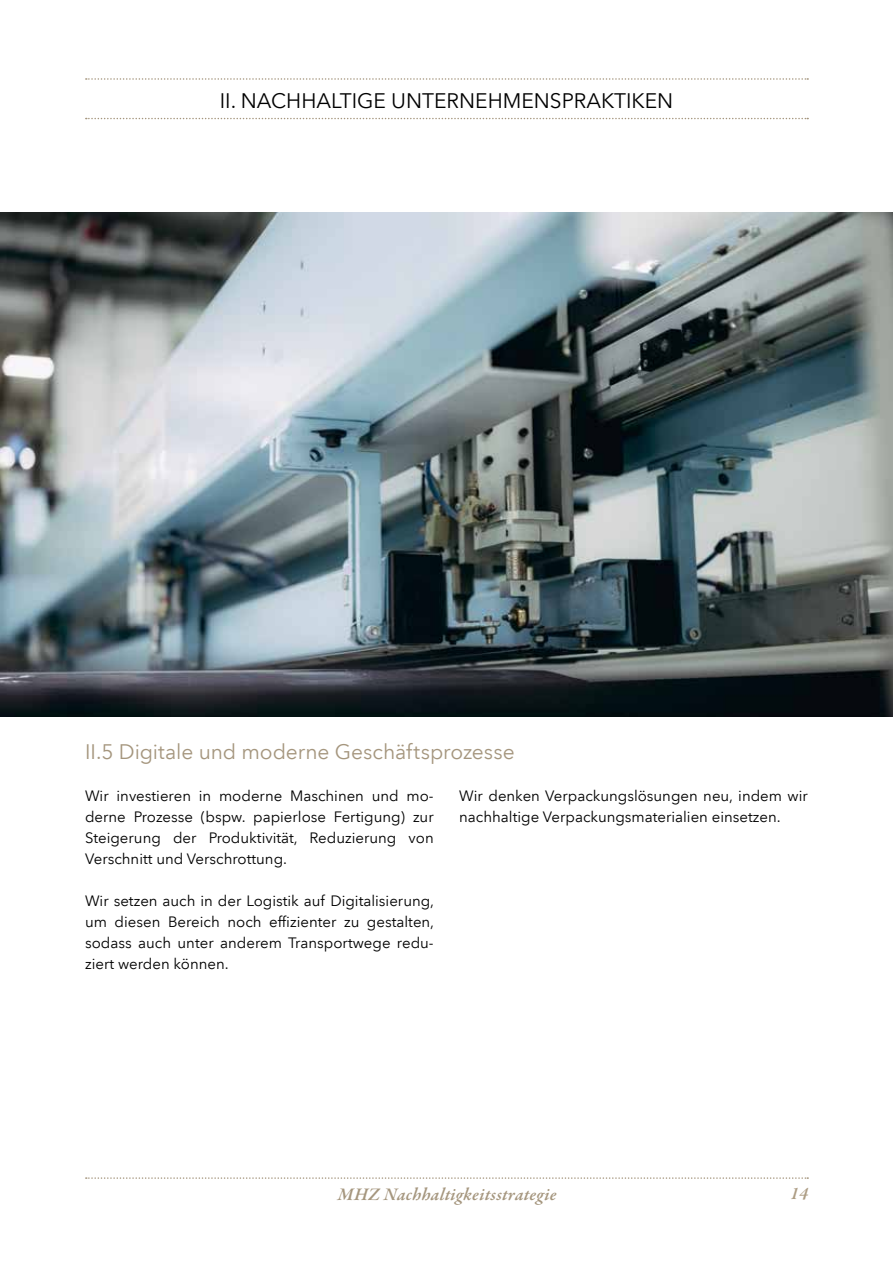
<style>
.page{position:relative;width:893px;height:1263px;background:#fff}
.page>*{position:absolute;margin:0;border:0;box-sizing:border-box;transform-origin:0 0}
.t1{font:21px "Avenir Next LT Com";letter-spacing:-.005em;color:#a5967e}
.t2{font:21px "Avenir Next LT Com";color:#000}
.t3{font:italic 600 18px "Garamond Premr Pro";letter-spacing:.015em;color:#a5967e}
.t4{font:italic 600 18px "Garamond Premr Pro";color:#ad9d84}
.t5{font:15px/21px "Avenir Next LT Com";color:#000;text-align:justify}
</style>
<div class="page">
<svg style="left:86px;top:1177px;width:722px;height:2px"></svg>
<img style="left:0;top:213px;width:893px;height:504px">
<svg style="left:86px;top:78px;width:722px;height:2px"></svg>
<svg style="left:86px;top:118px;width:722px;height:1px"></svg>
<h1 class="t2" style="left:220px;top:88px;width:455px">II. NACHHALTIGE UNTERNEHMENSPRAKTIKEN</h1>
<h1 class="t1" style="left:85px;top:739px;width:431px">II.5 Digitale und moderne Geschäftsprozesse</h1>
<p class="t5" style="left:459px;top:785px;width:350px">Wir denken Verpackungslösungen neu, indem wir nachhaltige Verpackungsmaterialien einsetzen.</p>
<p class="t5" style="left:85px;top:785px;width:350px">Wir investieren in moderne Maschinen und mo&shy;derne Prozesse (bspw. papierlose Fertigung) zur Steigerung der Produktivität, Reduzierung von Verschnitt und Verschrottung.</p>
<p class="t5" style="left:85px;top:890px;width:351px">Wir setzen auch in der Logistik auf Digitalisierung, um diesen Bereich noch effizienter zu gestalten, sodass auch unter anderem Transportwege redu&shy;ziert werden können.</p>
<p class="t3" style="left:338px;top:1183px;width:220px">MHZ Nachhaltigkeitsstrategie</p>
<p class="t4" style="left:790px;top:1182px;width:19px">14</p>
</div>
